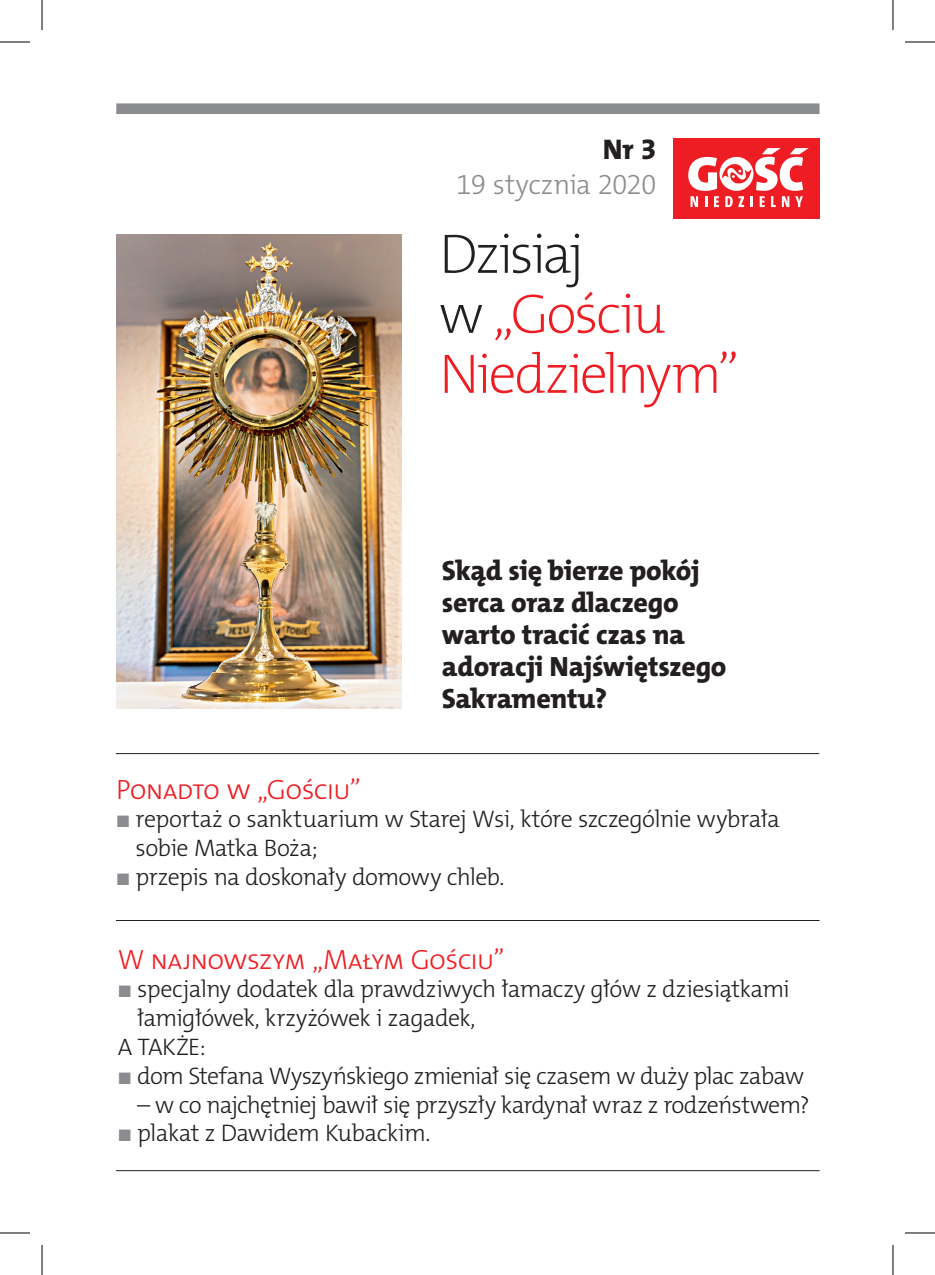
<style>
.page{position:relative;width:935px;height:1275px;background:#fff}
.page>*{position:absolute;margin:0;border:0;box-sizing:border-box;transform-origin:0 0}
.t1{font:56px/60px "The Mix HP2 Ex Lig";letter-spacing:-.05em;color:#ee1d23}
.t2{font:28.6px "The Mix HP8 Ex Bld";color:#231f20}
.t3{font:28px/32px "The Mix HP8 Ex Bld";letter-spacing:-.01em;color:#231f20}
.t4{font:28px "The Mix HP3 Lig";letter-spacing:-.03em;color:#ee1d23}
.t5{font:28px "The Mix HP3 Lig";letter-spacing:-.03em;color:#8a8c8f}
.t6{font:24px/28.8px "The Mix HP3 Lig";letter-spacing:-.03em;color:#231f20}
.s1{color:#231f20}
.s2{font-family:"Freeday Narrow News";font-size:20px;color:#8a8c8f}
</style>
<div class="page">
<hr style="left:116px;top:1170px;width:703px;height:1px;background:#231f20">
<hr style="left:116px;top:920px;width:703px;height:1px;background:#231f20">
<hr style="left:116px;top:753px;width:703px;height:1px;background:#231f20">
<div style="left:116px;top:103px;width:703px;height:11px;background:#8a8c8f"></div>
<div style="left:672px;top:138px;width:147px;height:81px;background:#ee1d23"></div>
<svg style="left:688px;top:148px;width:120px;height:59px"></svg>
<img style="left:116px;top:234px;width:285px;height:474px">
<hr style="left:0;top:42px;width:30px;height:1px;background:#000">
<hr style="left:904px;top:42px;width:30px;height:1px;background:#000">
<hr style="left:0;top:1232px;width:30px;height:1px;background:#000">
<hr style="left:904px;top:1232px;width:30px;height:1px;background:#000">
<hr style="left:42px;top:0;width:1px;height:30px;background:#000">
<hr style="left:42px;top:1245px;width:1px;height:30px;background:#000">
<hr style="left:892px;top:0;width:1px;height:30px;background:#000">
<hr style="left:892px;top:1245px;width:1px;height:30px;background:#000">
<p class="t2" style="left:602px;top:131px;width:55px">Nr 3</p>
<p class="t5" style="left:456px;top:167px;width:202px">19 stycznia 2020</p>
<h1 class="t1" style="left:439px;top:224px;width:301px"><span class="s1">Dzisiaj<br>w</span> „Gościu<br>Niedzielnym”</h1>
<p class="t3" style="left:442px;top:554px;width:286px">Skąd się bierze pokój serca oraz dlaczego warto tracić czas na adoracji Najświętszego<br>Sakramentu?</p>
<p class="t4" style="left:116px;top:771px;width:246px">Ponadto w „Gościu”</p>
<p class="t6" style="left:135px;top:805px;width:645px;text-indent:-19px"><span class="s2">•</span> reportaż o sanktuarium w Starej Wsi, które szczególnie wybrała sobie Matka Boża;</p>
<p class="t6" style="left:116px;top:862px;width:390px"><span class="s2">•</span> przepis na doskonały domowy chleb.</p>
<p class="t4" style="left:118px;top:941px;width:388px">W najnowszym „Małym Gościu”</p>
<p class="t6" style="left:118px;top:975px;width:673px"><span class="s2">•</span> specjalny dodatek dla prawdziwych łamaczy głów z dziesiątkami</p>
<p class="t6" style="left:137px;top:1003px;width:340px">łamigłówek, krzyżówek i zagadek,</p>
<p class="t6" style="left:118px;top:1032px;width:90px">A TAKŻE:</p>
<p class="t6" style="left:118px;top:1061px;width:687px"><span class="s2">•</span> dom Stefana Wyszyńskiego zmieniał się czasem w duży plac zabaw</p>
<p class="t6" style="left:137px;top:1090px;width:674px">– w co najchętniej bawił się przyszły kardynał wraz z rodzeństwem?</p>
<p class="t6" style="left:118px;top:1119px;width:314px"><span class="s2">•</span> plakat z Dawidem Kubackim.</p>
</div>
